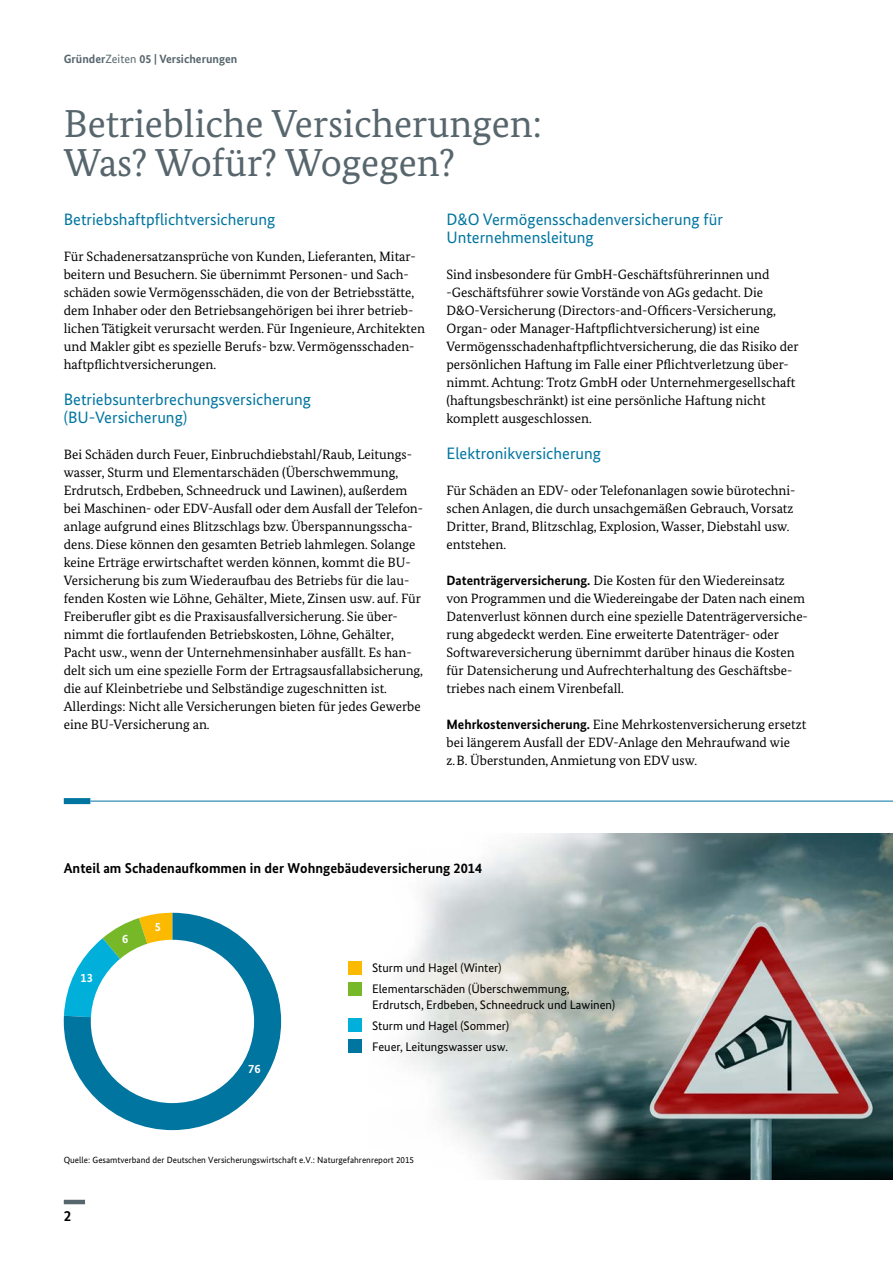
<style>
.page{position:relative;width:893px;height:1263px;background:#fff}
.page>*{position:absolute;margin:0;border:0;box-sizing:border-box;transform-origin:0 0}
.t1{font:39px/39px "Bundes Serif";color:#57666d}
.t2{font:16.5px/18px "Bundes Sans";color:#0075a0}
.t3{font:700 15px "Bundes Sans";color:#000}
.t4{font:700 14.25px "Bundes Sans";color:#000}
.t5{font:13.5px/18px "Bundes Serif";color:#000}
.t6{font:12.3px/20.9px "Bundes Sans";color:#000}
.t7{font:700 12.3px "Bundes Sans";color:#fff}
.t8{font:700 12px "Bundes Sans";color:#57666d}
.t9{font:9px "Bundes Sans";color:#000}
.s1{font-weight:400}
.s2{font-family:"Bundes Sans";font-weight:700}
</style>
<div class="page">
<hr style="left:64px;top:1200px;width:21px;height:4px;background:#57666d">
<img style="left:400px;top:833px;width:493px;height:346px">
<div style="left:64px;top:798px;width:26px;height:6px;background:#0075a0"></div>
<hr style="left:90px;top:801px;width:803px;height:1px;background:#0075a0">
<svg style="left:64px;top:913px;width:98px;height:98px"></svg>
<svg style="left:64px;top:913px;width:217px;height:217px;background:#1b889c"></svg>
<div style="left:92px;top:940px;width:161px;height:162px;background:#fff;border-radius:50%"></div>
<div style="left:349px;top:961px;width:13px;height:13px;background:#fbba00"></div>
<div style="left:349px;top:982px;width:13px;height:13px;background:#76b828"></div>
<div style="left:349px;top:1019px;width:13px;height:13px;background:#00b0db"></div>
<div style="left:349px;top:1040px;width:13px;height:13px;background:#0075a0"></div>
<p class="t8" style="left:64px;top:52px;width:175px">Gründer<span class="s1">Zeiten</span> 05 | Versicherungen</p>
<h2 class="t1" style="left:64px;top:103px;width:480px">Betriebliche Versicherungen:<br>Was? Wofür? Wogegen?</h2>
<h3 class="t2" style="left:64px;top:210px;width:213px">Betriebshaftpflichtversicherung</h3>
<p class="t5" style="left:64px;top:247px;width:363px">Für Schadenersatzansprüche von Kunden, Lieferanten, Mitar&shy;beitern und Besuchern. Sie übernimmt Personen- und Sach&shy;schäden sowie Vermögensschäden, die von der Betriebsstätte, dem Inhaber oder den Betriebsangehörigen bei ihrer betrieb&shy;lichen Tätigkeit verursacht werden. Für Ingenieure, Architekten und Makler gibt es spezielle Berufs- bzw. Vermögensschaden&shy;haftpflichtversicherungen.</p>
<h3 class="t2" style="left:64px;top:390px;width:249px">Betriebsunterbrechungsversicherung (BU-Versicherung)</h3>
<p class="t5" style="left:64px;top:445px;width:361px">Bei Schäden durch Feuer, Einbruchdiebstahl/Raub, Leitungs&shy;wasser, Sturm und Elementarschäden (Überschwemmung, Erdrutsch, Erdbeben, Schneedruck und Lawinen), außerdem bei Maschinen- oder EDV-Ausfall oder dem Ausfall der Telefon&shy;anlage aufgrund eines Blitzschlags bzw. Überspannungsscha&shy;dens. Diese können den gesamten Betrieb lahmlegen. Solange keine Erträge erwirtschaftet werden können, kommt die BU-Versicherung bis zum Wiederaufbau des Betriebs für die lau&shy;fenden Kosten wie Löhne, Gehälter, Miete, Zinsen usw. auf. Für Freiberufler gibt es die Praxisausfallversicherung. Sie über&shy;nimmt die fortlaufenden Betriebskosten, Löhne, Gehälter, Pacht usw., wenn der Unternehmensinhaber ausfällt. Es han&shy;delt sich um eine spezielle Form der Ertragsausfallabsicherung, die auf Kleinbetriebe und Selbständige zugeschnitten ist.<br>Allerdings: Nicht alle Versicherungen bieten für jedes Gewerbe eine BU-Versicherung an.</p>
<h3 class="t2" style="left:446px;top:210px;width:278px">D&amp;O Vermögensschadenversicherung für<br>Unternehmensleitung</h3>
<p class="t5" style="left:446px;top:265px;width:354px">Sind insbesondere für GmbH-Geschäftsführerinnen und -Geschäftsführer sowie Vorstände von AGs gedacht. Die D&amp;O-Versicherung (Directors-and-Officers-Versicherung, Organ- oder Manager-Haftpflichtversicherung) ist eine Vermögensschadenhaftpflichtversicherung, die das Risiko der persönlichen Haftung im Falle einer Pflichtverletzung über&shy;nimmt. Achtung: Trotz GmbH oder Unternehmergesellschaft (haftungsbeschränkt) ist eine persönliche Haftung nicht komplett ausgeschlossen.</p>
<h3 class="t2" style="left:446px;top:444px;width:156px">Elektronikversicherung</h3>
<p class="t5" style="left:446px;top:481px;width:350px">Für Schäden an EDV- oder Telefonanlagen sowie bürotechni&shy;schen Anlagen, die durch unsachgemäßen Gebrauch, Vorsatz Dritter, Brand, Blitzschlag, Explosion, Wasser, Diebstahl usw. entstehen.</p>
<p class="t5" style="left:446px;top:571px;width:361px"><span class="s2">Datenträgerversicherung.</span> Die Kosten für den Wiedereinsatz von Programmen und die Wiedereingabe der Daten nach einem Datenverlust können durch eine spezielle Datenträgerversiche&shy;rung abgedeckt werden. Eine erweiterte Datenträger- oder Softwareversicherung übernimmt darüber hinaus die Kosten für Datensicherung und Aufrechterhaltung des Geschäftsbe&shy;triebes nach einem Virenbefall.</p>
<p class="t5" style="left:446px;top:715px;width:361px"><span class="s2">Mehrkostenversicherung.</span> Eine Mehrkostenversicherung ersetzt bei längerem Ausfall der EDV-Anlage den Mehraufwand wie z.B. Überstunden, Anmietung von EDV usw.</p>
<p class="t4" style="left:64px;top:859px;width:420px">Anteil am Schadenaufkommen in der Wohngebäudeversicherung 2014</p>
<p class="t7" style="left:80px;top:971px;width:14px">13</p>
<p class="t7" style="left:122px;top:931px;width:8px">6</p>
<p class="t7" style="left:155px;top:919px;width:8px">5</p>
<p class="t7" style="left:248px;top:1061px;width:14px">76</p>
<p class="t6" style="left:372px;top:957px;width:199px">Sturm und Hagel (Winter)<br>Elementarschäden (Überschwemmung,</p>
<p class="t6" style="left:372px;top:994px;width:245px">Erdrutsch, Erdbeben, Schneedruck und Lawinen)<br>Sturm und Hagel (Sommer)<br>Feuer, Leitungswasser usw.</p>
<p class="t9" style="left:64px;top:1155px;width:352px">Quelle: Gesamtverband der Deutschen Versicherungswirtschaft e.V.: Naturgefahrenreport 2015</p>
<p class="t3" style="left:64px;top:1207px;width:9px">2</p>
</div>
